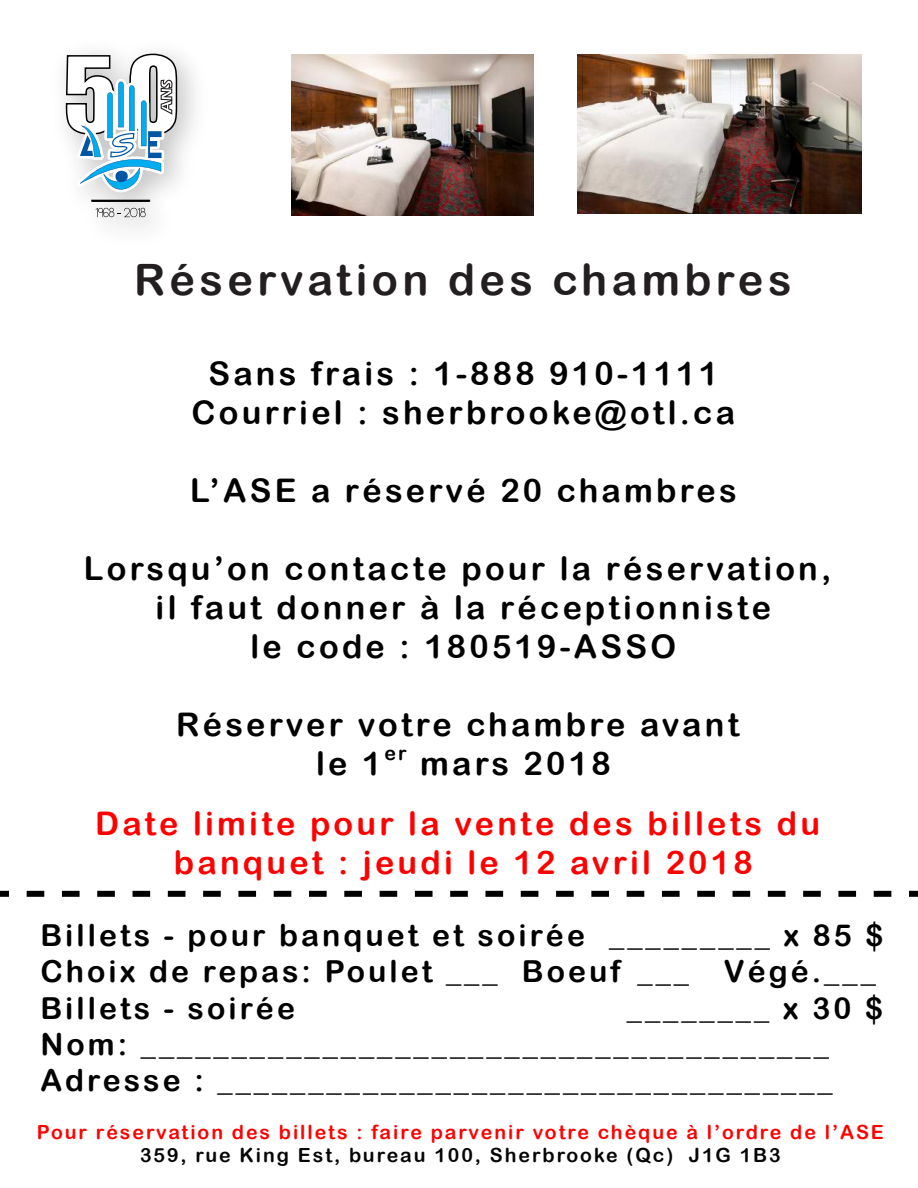
<style>
.page{position:relative;width:918px;height:1188px;background:#fff}
.page>*{position:absolute;margin:0;border:0;box-sizing:border-box;transform-origin:0 0}
.t1{font:43.2px "Arial Rounded MT Bold";letter-spacing:.1em;color:#231f20}
.t2{font:32.55px/39px "Arial Rounded MT Bold";letter-spacing:.1em;color:#000;text-align:center}
.t3{font:32.55px/39px "Arial Rounded MT Bold";letter-spacing:.1em;color:#f00;text-align:center}
.t4{font:30.3px/36.3px "Arial Rounded MT Bold";letter-spacing:.1em;color:#000}
.t5{font:19.5px "Arial Rounded MT Bold";letter-spacing:.1em;color:#f00}
.t6{font:19.5px "Arial Rounded MT Bold";letter-spacing:.1em;color:#050505}
.t7{font:19.5px "Arial Rounded MT Bold";color:#000}
</style>
<div class="page">
<img style="left:75px;top:175px;width:112px;height:60px">
<div style="left:91px;top:200px;width:59px;height:2px;background:#fff;border:2px solid #000"></div>
<svg style="left:65px;top:53px;width:113px;height:142px"></svg>
<img style="left:292px;top:54px;width:242px;height:162px">
<img style="left:578px;top:54px;width:283px;height:160px">
<div style="left:0;top:891px;width:9px;height:6px;background:#000"></div>
<svg style="left:27px;top:891px;width:865px;height:6px"></svg>
<div style="left:909px;top:891px;width:9px;height:6px;background:#000"></div>
<h1 class="t1" style="left:134px;top:255px;width:659px">Réservation des chambres</h1>
<p class="t2" style="left:192px;top:354px;width:545px">Sans frais : 1-888 910-1111<br>Courriel : sherbrooke@otl.ca</p>
<p class="t2" style="left:190px;top:471px;width:548px">L’ASE a réservé 20 chambres</p>
<p class="t2" style="left:84px;top:549px;width:749px">Lorsqu’on contacte pour la réservation, il faut donner à la réceptionniste<br>le code : 180519-ASSO</p>
<p class="t2" style="left:316px;top:705px;width:425px;text-align:left;text-indent:-140px">Réserver votre chambre avant le 1</p>
<p class="t7" style="left:385px;top:742px;width:24px">er</p>
<p class="t2" style="left:420px;top:744px;width:192px">mars 2018</p>
<p class="t3" style="left:95px;top:804px;width:726px">Date limite pour la vente des billets du banquet : jeudi le 12 avril 2018</p>
<p class="t4" style="left:40px;top:917px;width:845px">Billets - pour banquet et soirée _________ x 85 $<br>Choix de repas: Poulet ___ Boeuf ___ Végé.___<br>Billets - soirée</p>
<p class="t4" style="left:40px;top:989px;width:844px;text-indent:586px">________ x 30 $<br>Nom: ______________________________________<br>Adresse : __________________________________</p>
<p class="t5" style="left:37px;top:1120px;width:849px">Pour réservation des billets : faire parvenir votre chèque à l’ordre de l’ASE</p>
<p class="t6" style="left:140px;top:1144px;width:642px">359, rue King Est, bureau 100, Sherbrooke (Qc) J1G 1B3</p>
</div>
